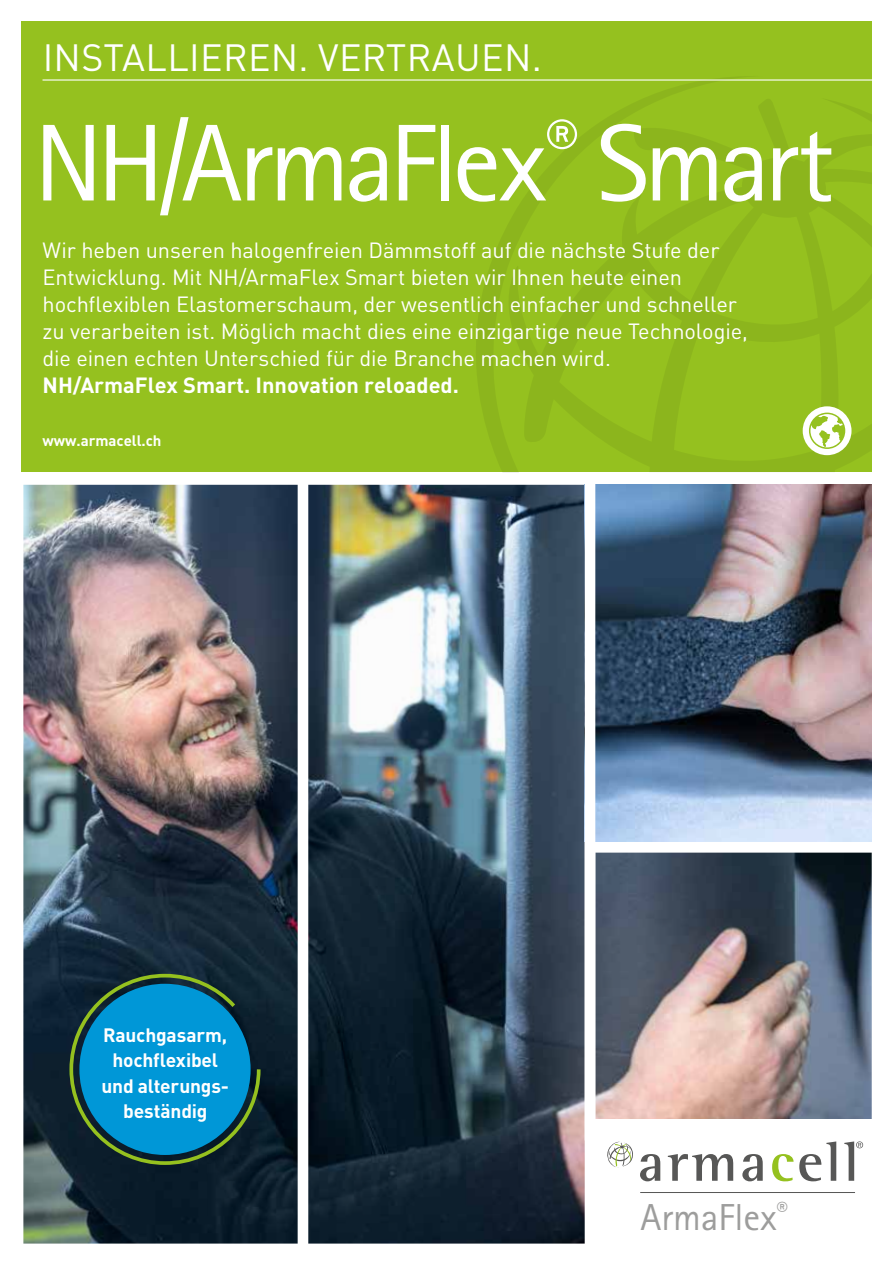
<style>
.page{position:relative;width:893px;height:1263px;background:#fff}
.page>*{position:absolute;margin:0;border:0;box-sizing:border-box;transform-origin:0 0}
.t1{font:109.5px "Rotis Sans Serif Pro";letter-spacing:-.05em;color:#fff}
.t2{font:37.65px "Rotis Sans Serif Pro";color:#9d9d9c}
.t3{font:37.5px "DIN Pro";letter-spacing:.01em;color:#fff}
.t4{font:21.75px/27px "DIN Pro";letter-spacing:-.005em;color:#fff}
.t5{font:700 21.75px "DIN Pro";color:#fff}
.t6{font:700 19.2px/25.5px "DIN Pro";letter-spacing:-.01em;color:#fff;text-align:center}
.t7{font:700 15px "DIN Pro";letter-spacing:-.005em;color:#fff}
</style>
<div class="page">
<img style="left:23px;top:485px;width:849px;height:758px">
<div style="left:298px;top:483px;width:10px;height:780px;background:#fff"></div>
<div style="left:21px;top:21px;width:851px;height:451px;background:#95c11f"></div>
<svg style="left:476px;top:77px;width:263px;height:380px"></svg>
<svg style="left:497px;top:96px;width:375px;height:376px"></svg>
<div style="left:585px;top:476px;width:10px;height:787px;background:#fff"></div>
<div style="left:591px;top:1119px;width:282px;height:144px;background:#fff"></div>
<svg style="left:640px;top:1154px;width:20px;height:27px"></svg>
<svg style="left:668px;top:1154px;width:65px;height:27px"></svg>
<svg style="left:742px;top:1154px;width:21px;height:27px"></svg>
<svg style="left:772px;top:1154px;width:21px;height:27px"></svg>
<svg style="left:799px;top:1141px;width:37px;height:40px"></svg>
<svg style="left:844px;top:1141px;width:19px;height:40px"></svg>
<svg style="left:607px;top:1141px;width:26px;height:27px"></svg>
<hr style="left:640px;top:1192px;width:215px;height:1px;background:#575756">
<div style="left:803px;top:406px;width:48px;height:49px;background:#fff;border-radius:50%"></div>
<svg style="left:809px;top:413px;width:36px;height:36px"></svg>
<img style="left:595px;top:485px;width:277px;height:357px">
<div style="left:590px;top:842px;width:294px;height:11px;background:#fff"></div>
<hr style="left:43px;top:79px;width:841px;height:2px;background:#fff">
<svg style="left:68px;top:972px;width:194px;height:195px;background:#0b7094"></svg>
<h3 class="t3" style="left:43px;top:29px;width:501px">INSTALLIEREN. VERTRAUEN.</h3>
<h1 class="t1" style="left:34px;top:99px;width:801px">NH/ArmaFlex<sup>®</sup> Smart</h1>
<p class="t4" style="left:43px;top:235px;width:707px">Wir heben unseren halogenfreien Dämmstoff auf die nächste Stufe der Entwicklung. Mit NH/ArmaFlex Smart bieten wir Ihnen heute einen hochflexiblen Elastomerschaum, der wesentlich einfacher und schneller zu verarbeiten ist. Möglich macht dies eine einzigartige neue Technologie, die einen echten Unterschied für die Branche machen wird.</p>
<p class="t5" style="left:43px;top:368px;width:418px">NH/ArmaFlex Smart. Innovation reloaded.</p>
<p class="t7" style="left:43px;top:429px;width:121px">www.armacell.ch</p>
<p class="t6" style="left:102px;top:1021px;width:129px">Rauchgasarm, hochflexibel und alterungs&shy;beständig</p>
<h2 class="t2" style="left:640px;top:1195px;width:149px">ArmaFlex<sup>®</sup></h2>
</div>
